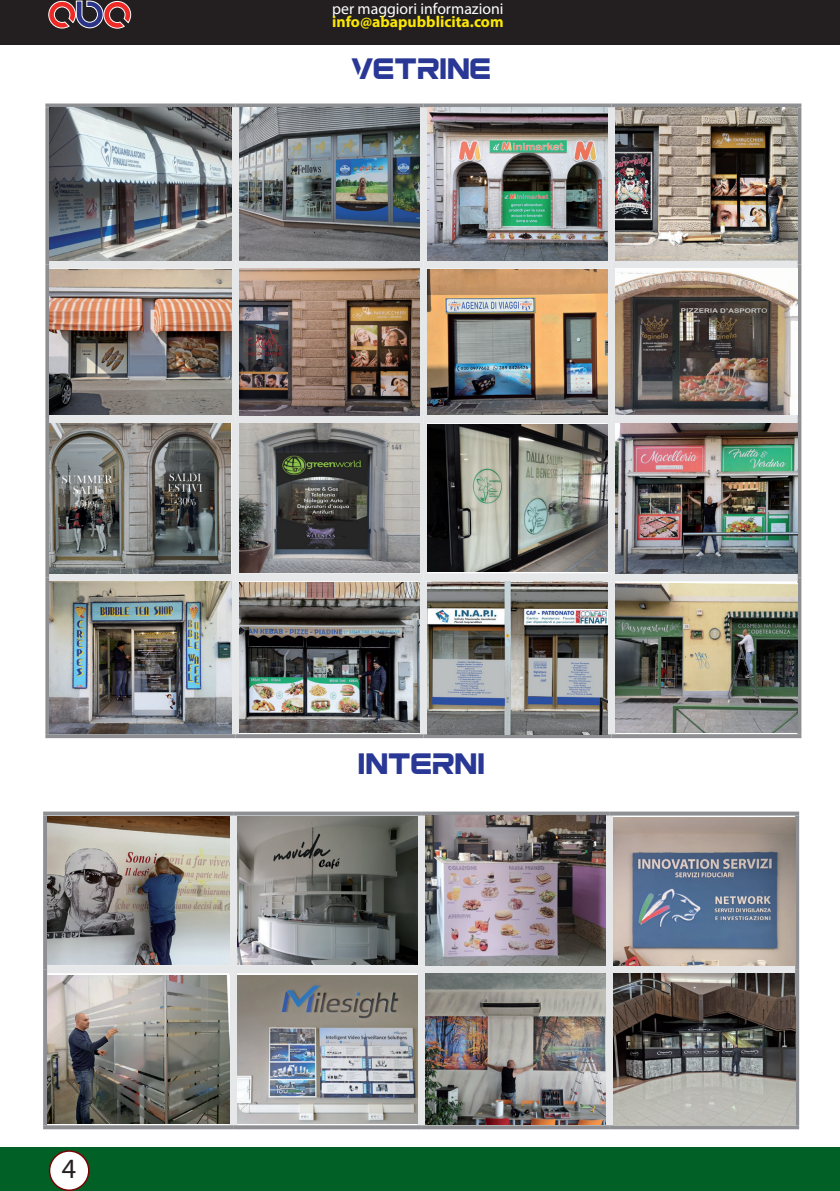
<style>
.page{position:relative;width:840px;height:1191px;background:#fff}
.page>*{position:absolute;margin:0;border:0;box-sizing:border-box;transform-origin:0 0}
.t1{font:28px "b Biger Over";color:#293795}
.t2{font:28px "Myriad Pro";color:#231f20}
.t3{font:15.8px "Myriad Pro";color:#fff}
.t4{font:700 15.8px "Myriad Pro";color:#fbe704}
</style>
<div class="page">
<div style="left:0;top:1147px;width:839px;height:44px;background:#006026"></div>
<div style="left:0;top:0;width:839px;height:44px;background:#231f20"></div>
<div style="left:229px;top:815px;width:8px;height:150px;background:#e6e7e9"></div>
<div style="left:417px;top:815px;width:8px;height:150px;background:#e6e7e9"></div>
<svg style="left:604px;top:815px;width:8px;height:150px"></svg>
<div style="left:47px;top:965px;width:186px;height:8px;background:#e6e7e9"></div>
<div style="left:233px;top:965px;width:188px;height:8px;background:#e6e7e9"></div>
<div style="left:229px;top:973px;width:8px;height:152px;background:#e6e7e9"></div>
<div style="left:421px;top:965px;width:187px;height:8px;background:#e6e7e9"></div>
<div style="left:417px;top:973px;width:8px;height:152px;background:#e6e7e9"></div>
<div style="left:608px;top:965px;width:186px;height:8px;background:#e6e7e9"></div>
<svg style="left:604px;top:973px;width:8px;height:152px"></svg>
<svg style="left:43px;top:811px;width:190px;height:4px"></svg>
<svg style="left:43px;top:815px;width:4px;height:154px"></svg>
<svg style="left:233px;top:811px;width:188px;height:4px"></svg>
<svg style="left:421px;top:811px;width:187px;height:4px"></svg>
<svg style="left:608px;top:811px;width:190px;height:4px"></svg>
<svg style="left:794px;top:815px;width:4px;height:154px"></svg>
<svg style="left:43px;top:969px;width:4px;height:156px"></svg>
<svg style="left:794px;top:969px;width:4px;height:156px"></svg>
<svg style="left:43px;top:1125px;width:190px;height:4px"></svg>
<svg style="left:233px;top:1125px;width:188px;height:4px"></svg>
<svg style="left:421px;top:1125px;width:187px;height:4px"></svg>
<svg style="left:608px;top:1125px;width:190px;height:4px"></svg>
<img style="left:47px;top:816px;width:182px;height:148px">
<img style="left:237px;top:816px;width:180px;height:148px">
<img style="left:425px;top:815px;width:179px;height:150px">
<img style="left:612px;top:817px;width:182px;height:148px">
<img style="left:47px;top:975px;width:182px;height:148px">
<img style="left:237px;top:975px;width:180px;height:148px">
<img style="left:425px;top:974px;width:179px;height:150px">
<img style="left:612px;top:973px;width:182px;height:152px">
<svg style="left:45px;top:103px;width:190px;height:4px"></svg>
<svg style="left:45px;top:107px;width:4px;height:158px"></svg>
<svg style="left:235px;top:103px;width:188px;height:4px"></svg>
<svg style="left:423px;top:103px;width:188px;height:4px"></svg>
<svg style="left:611px;top:103px;width:190px;height:4px"></svg>
<svg style="left:797px;top:107px;width:4px;height:158px"></svg>
<svg style="left:45px;top:265px;width:4px;height:154px"></svg>
<svg style="left:797px;top:265px;width:4px;height:154px"></svg>
<svg style="left:45px;top:419px;width:4px;height:158px"></svg>
<svg style="left:797px;top:419px;width:4px;height:158px"></svg>
<svg style="left:45px;top:577px;width:4px;height:157px"></svg>
<svg style="left:797px;top:577px;width:4px;height:157px"></svg>
<svg style="left:45px;top:734px;width:190px;height:4px"></svg>
<svg style="left:235px;top:734px;width:188px;height:4px"></svg>
<svg style="left:423px;top:734px;width:188px;height:4px"></svg>
<svg style="left:611px;top:734px;width:190px;height:4px"></svg>
<div style="left:231px;top:107px;width:8px;height:154px;background:#e6e7e9"></div>
<div style="left:419px;top:107px;width:8px;height:154px;background:#e6e7e9"></div>
<div style="left:607px;top:107px;width:8px;height:154px;background:#e6e7e9"></div>
<div style="left:49px;top:261px;width:186px;height:8px;background:#e6e7e9"></div>
<div style="left:235px;top:261px;width:188px;height:8px;background:#e6e7e9"></div>
<div style="left:231px;top:269px;width:8px;height:146px;background:#e6e7e9"></div>
<div style="left:423px;top:261px;width:188px;height:8px;background:#e6e7e9"></div>
<div style="left:419px;top:269px;width:8px;height:146px;background:#e6e7e9"></div>
<div style="left:611px;top:261px;width:186px;height:8px;background:#e6e7e9"></div>
<div style="left:607px;top:269px;width:8px;height:146px;background:#e6e7e9"></div>
<div style="left:49px;top:415px;width:186px;height:8px;background:#e6e7e9"></div>
<div style="left:235px;top:415px;width:188px;height:8px;background:#e6e7e9"></div>
<div style="left:231px;top:423px;width:8px;height:150px;background:#e6e7e9"></div>
<div style="left:423px;top:415px;width:188px;height:8px;background:#e6e7e9"></div>
<div style="left:419px;top:423px;width:8px;height:150px;background:#e6e7e9"></div>
<div style="left:611px;top:415px;width:186px;height:8px;background:#e6e7e9"></div>
<div style="left:607px;top:423px;width:8px;height:150px;background:#e6e7e9"></div>
<div style="left:49px;top:573px;width:186px;height:8px;background:#e6e7e9"></div>
<div style="left:235px;top:573px;width:188px;height:8px;background:#e6e7e9"></div>
<div style="left:231px;top:581px;width:8px;height:153px;background:#e6e7e9"></div>
<div style="left:423px;top:573px;width:188px;height:8px;background:#e6e7e9"></div>
<div style="left:419px;top:581px;width:8px;height:153px;background:#e6e7e9"></div>
<div style="left:611px;top:573px;width:186px;height:8px;background:#e6e7e9"></div>
<div style="left:607px;top:581px;width:8px;height:153px;background:#e6e7e9"></div>
<img style="left:49px;top:108px;width:182px;height:152px">
<img style="left:239px;top:108px;width:180px;height:152px">
<img style="left:427px;top:107px;width:180px;height:154px">
<img style="left:615px;top:107px;width:182px;height:154px">
<img style="left:49px;top:269px;width:182px;height:145px">
<img style="left:239px;top:269px;width:180px;height:146px">
<img style="left:427px;top:269px;width:180px;height:146px">
<img style="left:615px;top:270px;width:182px;height:145px">
<img style="left:50px;top:423px;width:181px;height:150px">
<img style="left:239px;top:424px;width:180px;height:148px">
<img style="left:427px;top:424px;width:180px;height:148px">
<img style="left:615px;top:423px;width:182px;height:150px">
<img style="left:49px;top:582px;width:182px;height:151px">
<img style="left:239px;top:582px;width:180px;height:151px">
<img style="left:427px;top:581px;width:180px;height:153px">
<img style="left:615px;top:583px;width:182px;height:149px">
<div style="left:50px;top:1151px;width:39px;height:39px;background:#fff;border-radius:50%"></div>
<div style="left:49px;top:1150px;width:40px;height:41px;border:2px solid #770405;border-radius:50%"></div>
<svg style="left:48px;top:0;width:83px;height:28px"></svg>
<p class="t3" style="left:332px;top:-1px;width:173px">per maggiori informazioni</p>
<p class="t4" style="left:332px;top:12px;width:173px">info@abapubblicita.com</p>
<h1 class="t1" style="left:351px;top:57px;width:141px">VETRINE</h1>
<h1 class="t2" style="left:62px;top:1150px;width:16px">4</h1>
<h1 class="t1" style="left:357px;top:751px;width:129px">INTERNI</h1>
</div>
